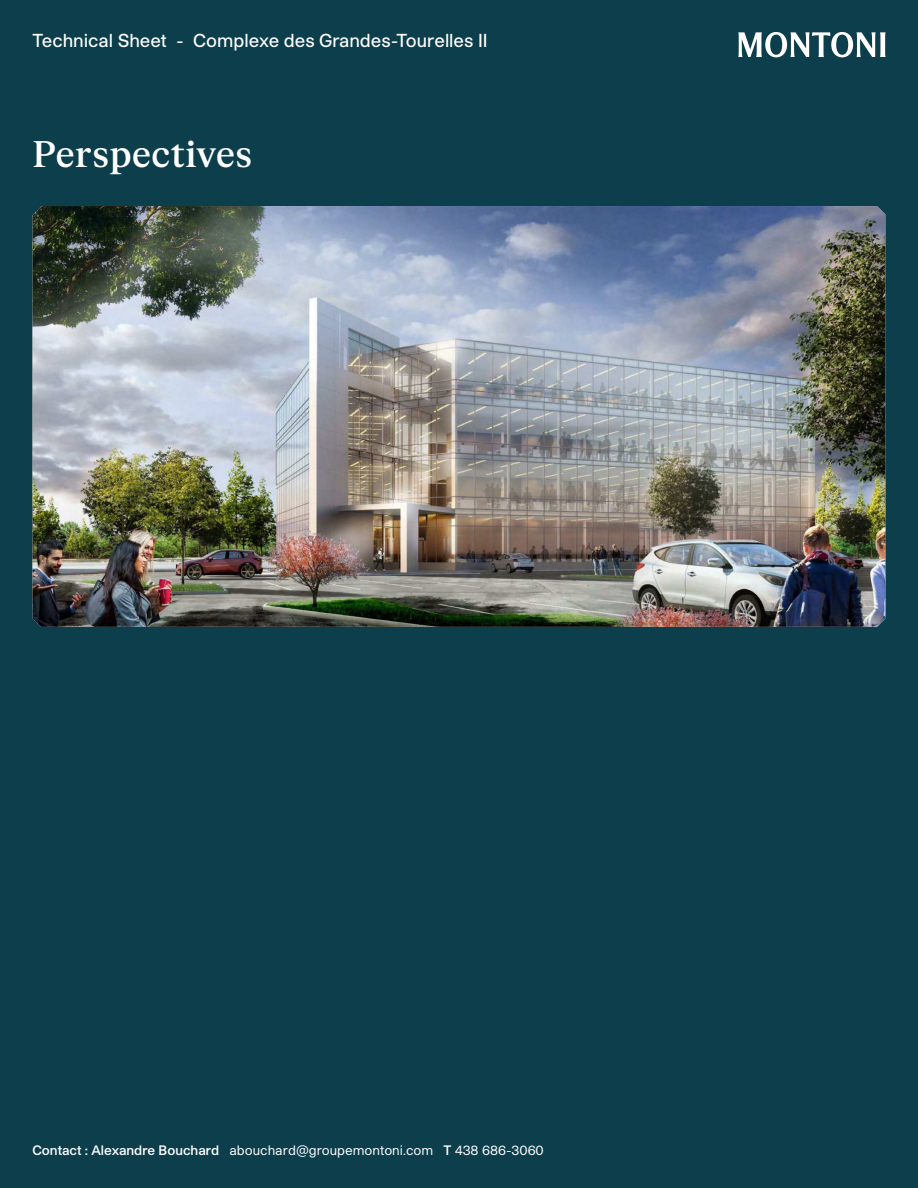
<style>
.page{position:relative;width:918px;height:1188px;background:#0c3e4c}
.page>*{position:absolute;margin:0;border:0;box-sizing:border-box;transform-origin:0 0}
.t1{font:500 36px "FK Roman Standard";color:#fff}
.t2{font:500 18px "Studio Pro";color:#fff}
.t3{font:13.2px "Studio Pro";color:#fff}
.s1{font-weight:600}
</style>
<div class="page">
<svg style="left:738px;top:32px;width:148px;height:25px"></svg>
<img style="left:33px;top:206px;width:852px;height:421px">
<h2 class="t2" style="left:32px;top:28px;width:457px">Technical Sheet - Complexe des Grandes-Tourelles II</h2>
<p class="t1" style="left:32px;top:126px;width:222px">Perspectives</p>
<p class="t3" style="left:32px;top:1142px;width:513px"><span class="s1">Contact : Alexandre Bouchard</span> abouchard@groupemontoni.com <span class="s1">T</span> 438 686-3060</p>
</div>
